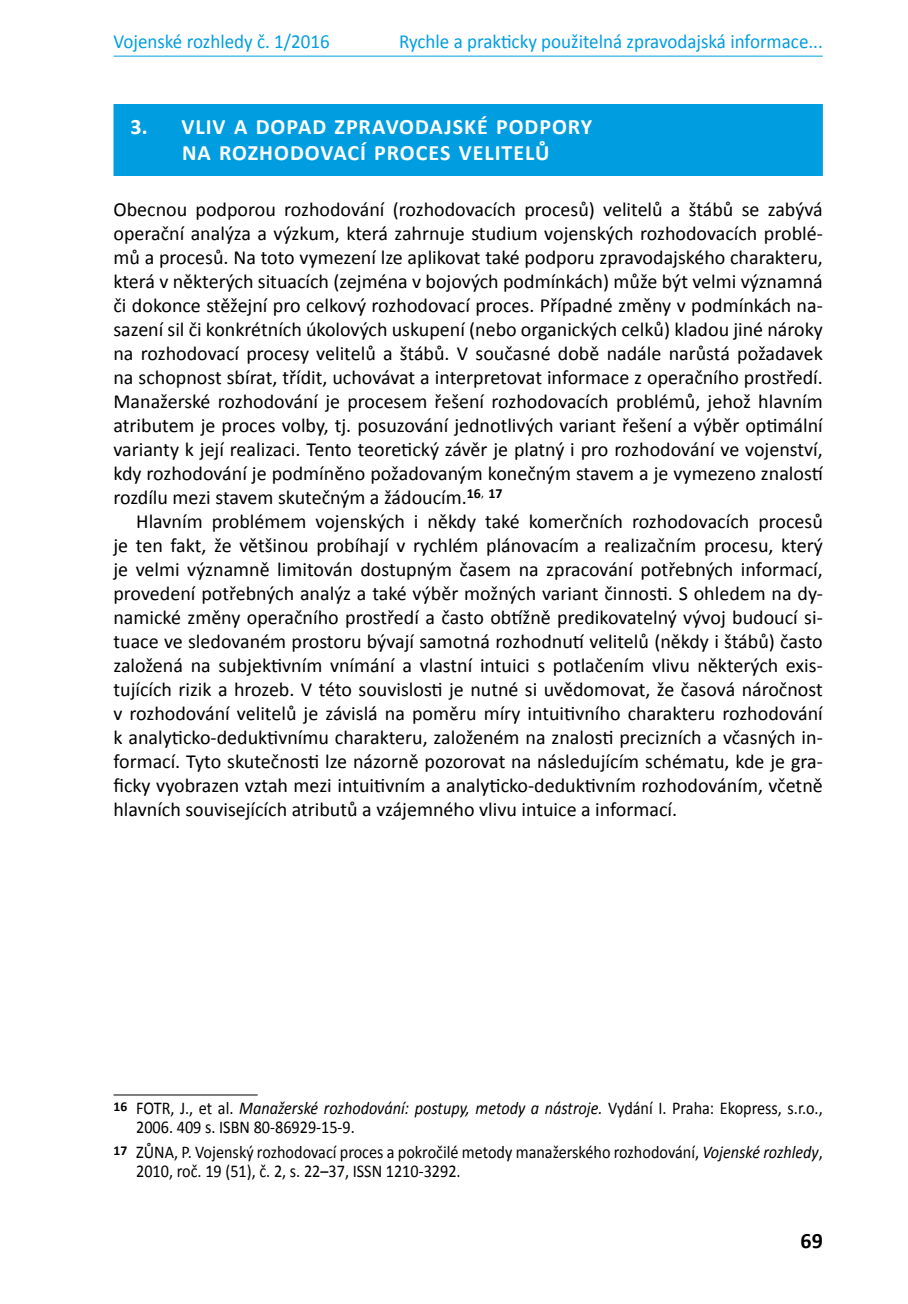
<style>
.page{position:relative;width:908px;height:1304px;background:#fff}
.page>*{position:absolute;margin:0;border:0;box-sizing:border-box;transform-origin:0 0}
.t1{font:700 22px/26px "Calibri";letter-spacing:.04em;color:#fff;text-align:center}
.t2{font:700 22px "Calibri";color:#000}
.t3{font:20px/24px "Calibri";color:#000;text-align:justify}
.t4{font:20px "Calibri";color:#009ee0;scale:.95 1}
.t5{font:18px/19px "Calibri";color:#000;scale:.9 1}
.s1{font-style:italic}
</style>
<div class="page">
<hr style="left:113px;top:56px;width:709px;height:1px;background:#009ee0">
<div style="left:113px;top:104px;width:709px;height:72px;background:#009ee0"></div>
<hr style="left:113px;top:1094px;width:144px;height:1px;background:#000">
<p class="t4" style="left:113px;top:29px;width:229px">Vojenské rozhledy č. 1/2016</p>
<p class="t4" style="left:399px;top:29px;width:447px">Rychle a prakticky použitelná zpravodajská informace...</p>
<p class="t1" style="left:130px;top:114px;width:463px">3. VLIV A DOPAD ZPRAVODAJSKÉ PODPORY<br>NA ROZHODOVACÍ PROCES VELITELŮ</p>
<p class="t3" style="left:113px;top:197px;width:710px">Obecnou podporou rozhodování (rozhodovacích procesů) velitelů a štábů se zabývá operační analýza a výzkum, která zahrnuje studium vojenských rozhodovacích problé&shy;mů a procesů. Na toto vymezení lze aplikovat také podporu zpravodajského charakteru, která v některých situacích (zejména v bojových podmínkách) může být velmi významná či dokonce stěžejní pro celkový rozhodovací proces. Případné změny v podmínkách na&shy;sazení sil či konkrétních úkolových uskupení (nebo organických celků) kladou jiné nároky na rozhodovací procesy velitelů a štábů. V současné době nadále narůstá požadavek na schopnost sbírat, třídit, uchovávat a interpretovat informace z operačního prostředí.<br>Manažerské rozhodování je procesem řešení rozhodovacích problémů, jehož hlavním atributem je proces volby, tj. posuzování jednotlivých variant řešení a výběr optimální varianty k její realizaci. Tento teoretický závěr je platný i pro rozhodování ve vojenství, kdy rozhodování je podmíněno požadovaným konečným stavem a je vymezeno znalostí rozdílu mezi stavem skutečným a žádoucím.<sup>16</sup><sup>,</sup> <sup>17</sup></p>
<p class="t3" style="left:113px;top:509px;width:710px;text-indent:23px">Hlavním problémem vojenských i někdy také komerčních rozhodovacích procesů je ten fakt, že většinou probíhají v rychlém plánovacím a realizačním procesu, který je velmi významně limitován dostupným časem na zpracování potřebných informací, provedení potřebných analýz a také výběr možných variant činnosti. S ohledem na dy&shy;namické změny operačního prostředí a často obtížně predikovatelný vývoj budoucí si&shy;tuace ve sledovaném prostoru bývají samotná rozhodnutí velitelů (někdy i štábů) často založená na subjektivním vnímání a vlastní intuici s potlačením vlivu některých exis&shy;tujících rizik a hrozeb. V této souvislosti je nutné si uvědomovat, že časová náročnost v rozhodování velitelů je závislá na poměru míry intuitivního charakteru rozhodování k -analyticko-deduktivnímu charakteru, založeném na znalosti precizních a včasných in&shy;formací. Tyto skutečnosti lze názorně pozorovat na následujícím schématu, kde je gra&shy;ficky vyobrazen vztah mezi intuitivním a analyticko-deduktivním rozhodováním, včetně hlavních souvisejících atributů a vzájemného vlivu intuice a informací.</p>
<p class="t5" style="left:136px;top:1099px;width:764px;text-indent:-23px"><sup>16</sup> FOTR, J., et al. <span class="s1">Manažerské rozhodování: postupy, metody a nástroje.</span> Vydání I. Praha: Ekopress, s.r.o.,<br>2006. 409 s. ISBN 80-86929-15-9.</p>
<p class="t5" style="left:136px;top:1143px;width:764px;text-indent:-23px"><sup>17</sup> ZŮNA, P. Vojenský rozhodovací proces a pokročilé metody manažerského rozhodování, <span class="s1">Vojenské rozhledy</span>,<br>2010, roč. 19 (51), č. 2, s. 22–37, ISSN 1210-3292.</p>
<p class="t2" style="left:800px;top:1227px;width:24px">69</p>
</div>
